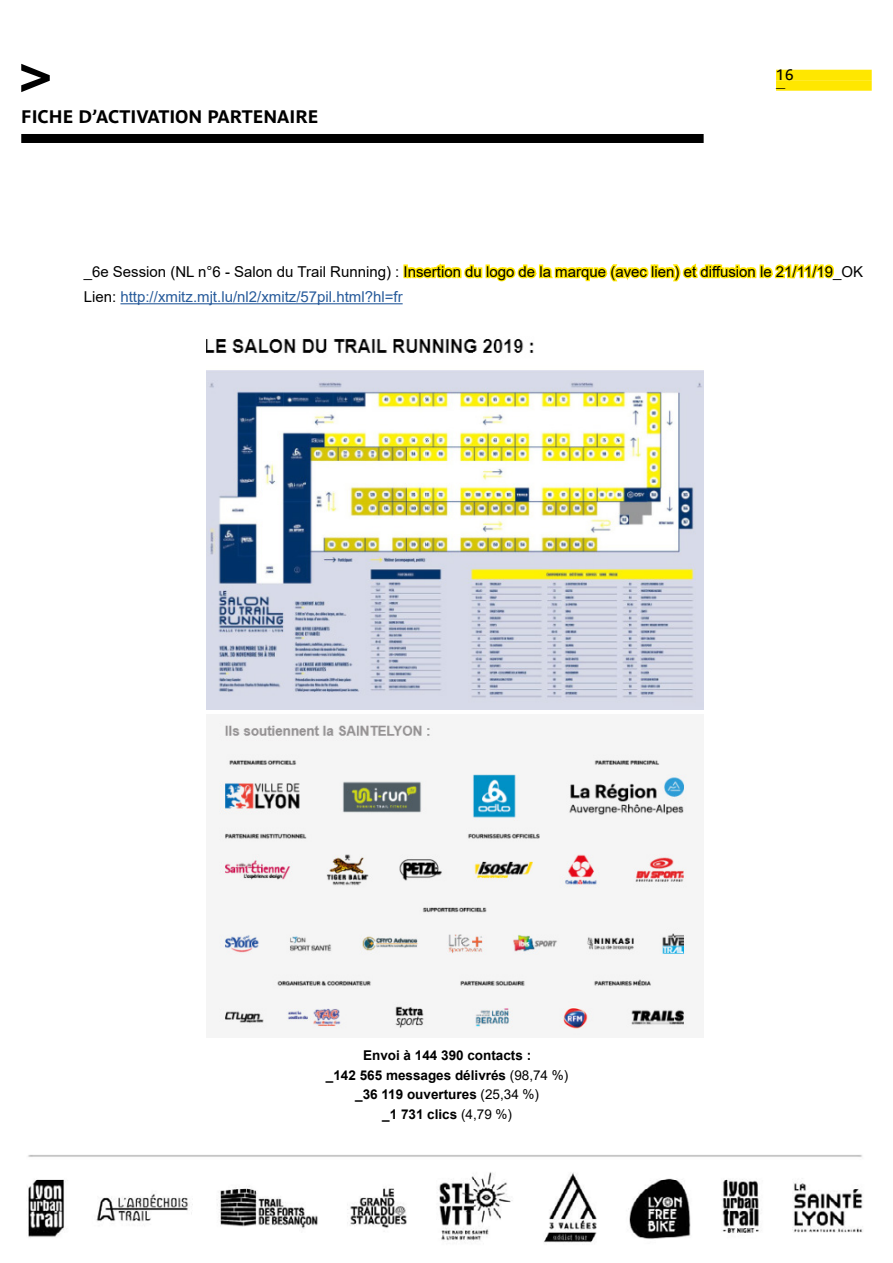
<style>
.page{position:relative;width:893px;height:1263px;background:#fff}
.page>*{position:absolute;margin:0;border:0;box-sizing:border-box;transform-origin:0 0}
.t1{font:700 18px "Parisine Pro";color:#000}
.t2{font:15px/25.5px "Arial";color:#000}
.t3{font:15px "Parisine Pro";color:#000}
.t4{font:700 13.5px/19.5px "Arial";color:#000;text-align:center}
.t5{font:9px "Parisine Pro";color:#000}
.s1{color:#275b9b}
.s2{font-weight:400}
</style>
<div class="page">
<div style="left:776px;top:70px;width:96px;height:10px;background:#ffe700"></div>
<div style="left:776px;top:80px;width:96px;height:11px;background:#ffe700"></div>
<div style="left:21px;top:134px;width:683px;height:9px;background:#000"></div>
<svg style="left:21px;top:64px;width:29px;height:28px"></svg>
<img style="left:27px;top:1155px;width:836px;height:88px">
<img style="left:219px;top:720px;width:468px;height:315px">
<img style="left:207px;top:339px;width:497px;height:371px">
<hr style="left:120px;top:303px;width:283px;height:1px;background:#275b9b">
<div style="left:403px;top:264px;width:5px;height:14px;border:3px solid #ffe700"></div>
<svg style="left:406px;top:263px;width:428px;height:19px"></svg>
<p class="t1" style="left:21px;top:103px;width:299px">FICHE D’ACTIVATION PARTENAIRE</p>
<p class="t3" style="left:776px;top:64px;width:19px">16</p>
<p class="t5" style="left:776px;top:81px;width:11px">—</p>
<p class="t2" style="left:84px;top:259px;width:781px">_6e Session (NL n°6 - Salon du Trail Running) : Insertion du logo de la marque (avec lien) et diffusion le 21/11/19_OK<br>Lien: <span class="s1">http://xmitz.mjt.lu/nl2/xmitz/57pil.html?hl=fr</span></p>
<p class="t4" style="left:326px;top:1046px;width:244px">Envoi à 144 390 contacts :<br>_142 565 messages délivrés <span class="s2">(98,74 %) </span>_36 119 ouvertures <span class="s2">(25,34 %)<br></span>_1 731 clics <span class="s2">(4,79 %)</span></p>
</div>
